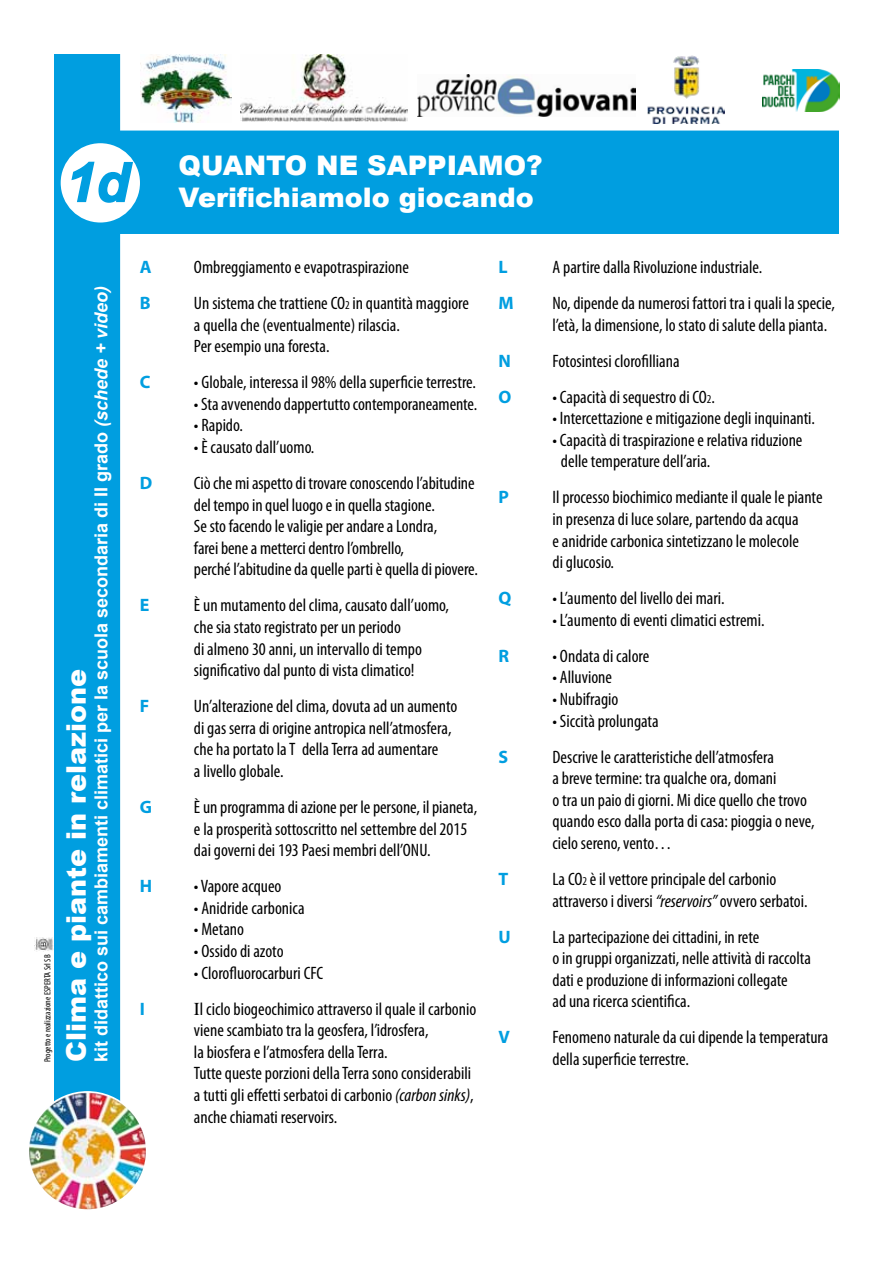
<style>
.page{position:relative;width:893px;height:1263px;background:#fff}
.page>*{position:absolute;margin:0;border:0;box-sizing:border-box;transform-origin:0 0}
.t1{font:italic 700 54px "Arial";color:#009ee0}
.t2{font:900 27px/32.4px "Arial";color:#fff}
.t3{font:condensed 18px/21.6px "Myriad Pro";color:#000}
.t4{font:700 18px "Arial";color:#fff}
.t5{font:700 18px "Myriad Pro";color:#009ee0}
.t6{font:condensed 9px "Myriad Pro";color:#000}
.s1{font-style:italic}
.s2{font-size:12px}
.s3{font-family:"Times";font-stretch:normal}
</style>
<div class="page">
<div style="left:54px;top:131px;width:785px;height:103px;background:#009ee0"></div>
<div style="left:54px;top:54px;width:66px;height:1143px;background:#009ee0"></div>
<img style="left:647px;top:56px;width:77px;height:68px">
<img style="left:762px;top:69px;width:77px;height:42px">
<img style="left:240px;top:54px;width:167px;height:68px">
<img style="left:140px;top:54px;width:91px;height:69px">
<img style="left:417px;top:74px;width:219px;height:43px">
<div style="left:61px;top:143px;width:79px;height:79px;background:#fff;border-radius:50%"></div>
<svg style="left:71px;top:161px;width:63px;height:42px"></svg>
<img style="left:28px;top:1092px;width:119px;height:118px;border-radius:59px">
<div style="left:27px;top:1091px;width:120px;height:120px;border:2px solid #fff;border-radius:50%"></div>
<img style="left:35px;top:938px;width:19px;height:14px">
<h1 class="t1" style="left:66px;top:147px;width:65px">1d</h1>
<h2 class="t2" style="left:179px;top:148px;width:366px">QUANTO NE SAPPIAMO?<br>Verifichiamolo giocando</h2>
<p class="t6" style="left:42px;top:1062px;width:109px;rotate:-90deg">Progetto e realizzazione ESPERTA Srl SB</p>
<p class="t4" style="left:89px;top:1062px;width:780px;rotate:-90deg">kit didattico sui cambiamenti climatici per la scuola secondaria di II grado <span class="s1">(schede + video)</span></p>
<h2 class="t2" style="left:59px;top:1062px;width:395px;rotate:-90deg">Clima e piante in relazione</h2>
<p class="t5" style="left:140px;top:255px;width:13px">A</p>
<p class="t3" style="left:194px;top:256px;width:216px">Ombreggiamento e evapotraspirazione</p>
<p class="t5" style="left:140px;top:291px;width:12px">B</p>
<p class="t3" style="left:194px;top:292px;width:276px">Un sistema che trattiene CO<span class="s2">2</span> in quantità maggiore a quella che (eventualmente) rilascia.<br>Per esempio una foresta.</p>
<p class="t5" style="left:140px;top:370px;width:12px">C</p>
<p class="t3" style="left:194px;top:371px;width:284px">• Globale, interessa il 98% della superficie terrestre.</p>
<p class="t3" style="left:194px;top:393px;width:285px">• Sta avvenendo dappertutto contemporaneamente.</p>
<p class="t3" style="left:194px;top:414px;width:50px">• Rapido.</p>
<p class="t3" style="left:194px;top:436px;width:122px">• È causato dall’uomo.</p>
<p class="t5" style="left:140px;top:471px;width:14px">D</p>
<p class="t3" style="left:194px;top:472px;width:285px">Ciò che mi aspetto di trovare conoscendo l’abitudine del tempo in quel luogo e in quella stagione.<br>Se sto facendo le valigie per andare a Londra,<br>farei bene a metterci dentro l’ombrello,<br>perché l’abitudine da quelle parti è quella di piovere.</p>
<p class="t5" style="left:140px;top:593px;width:11px">E</p>
<p class="t3" style="left:194px;top:594px;width:256px">È un mutamento del clima, causato dall’uomo, che sia stato registrato per un periodo<br>di almeno 30 anni, un intervallo di tempo significativo dal punto di vista climatico!</p>
<p class="t5" style="left:140px;top:694px;width:11px">F</p>
<p class="t3" style="left:194px;top:695px;width:265px">Un’alterazione del clima, dovuta ad un aumento di gas serra di origine antropica nell’atmosfera, che ha portato la T della Terra ad aumentare<br>a livello globale.</p>
<p class="t5" style="left:140px;top:795px;width:14px">G</p>
<p class="t3" style="left:194px;top:796px;width:285px">È un programma di azione per le persone, il pianeta, e la prosperità sottoscritto nel settembre del 2015 dai governi dei 193 Paesi membri dell’ONU.</p>
<p class="t5" style="left:140px;top:874px;width:14px">H</p>
<p class="t3" style="left:194px;top:875px;width:89px">• Vapore acqueo</p>
<p class="t3" style="left:194px;top:897px;width:112px">• Anidride carbonica</p>
<p class="t3" style="left:194px;top:918px;width:52px">• Metano</p>
<p class="t3" style="left:194px;top:940px;width:91px">• Ossido di azoto</p>
<p class="t3" style="left:194px;top:962px;width:131px">• Clorofluorocarburi CFC</p>
<p class="t5" style="left:140px;top:997px;width:7px">I</p>
<p class="t3" style="left:194px;top:998px;width:284px"><span class="s3">I</span>l ciclo biogeochimico attraverso il quale il carbonio viene scambiato tra la geosfera, l’idrosfera,<br>la biosfera e l’atmosfera della Terra.<br>Tutte queste porzioni della Terra sono considerabili a tutti gli effetti serbatoi di carbonio <span class="s1">(carbon sinks)</span>, anche chiamati reservoirs.</p>
<p class="t5" style="left:498px;top:255px;width:11px">L</p>
<p class="t3" style="left:552px;top:256px;width:211px">A partire dalla Rivoluzione industriale.</p>
<p class="t5" style="left:498px;top:291px;width:17px">M</p>
<p class="t3" style="left:552px;top:292px;width:284px">No, dipende da numerosi fattori tra i quali la specie, l’età, la dimensione, lo stato di salute della pianta.</p>
<p class="t5" style="left:498px;top:349px;width:14px">N</p>
<p class="t3" style="left:552px;top:350px;width:129px">Fotosintesi clorofilliana</p>
<p class="t5" style="left:498px;top:385px;width:14px">O</p>
<p class="t3" style="left:552px;top:386px;width:164px">• Capacità di sequestro di CO<span class="s2">2</span>.</p>
<p class="t3" style="left:552px;top:407px;width:264px">• Intercettazione e mitigazione degli inquinanti.</p>
<p class="t3" style="left:561px;top:429px;width:243px;text-indent:-8px">• Capacità di traspirazione e relativa riduzione delle temperature dell’aria.</p>
<p class="t5" style="left:498px;top:485px;width:12px">P</p>
<p class="t3" style="left:552px;top:486px;width:272px">Il processo biochimico mediante il quale le piante in presenza di luce solare, partendo da acqua<br>e anidride carbonica sintetizzano le molecole<br>di glucosio.</p>
<p class="t5" style="left:498px;top:586px;width:14px">Q</p>
<p class="t3" style="left:552px;top:587px;width:174px">• L’aumento del livello dei mari.</p>
<p class="t3" style="left:552px;top:609px;width:214px">• L’aumento di eventi climatici estremi.</p>
<p class="t5" style="left:498px;top:644px;width:12px">R</p>
<p class="t3" style="left:552px;top:645px;width:98px">• Ondata di calore</p>
<p class="t3" style="left:552px;top:666px;width:61px">• Alluvione</p>
<p class="t3" style="left:552px;top:688px;width:67px">• Nubifragio</p>
<p class="t3" style="left:552px;top:710px;width:108px">• Siccità prolungata</p>
<p class="t5" style="left:498px;top:745px;width:11px">S</p>
<p class="t3" style="left:552px;top:746px;width:264px">Descrive le caratteristiche dell’atmosfera<br>a breve termine: tra qualche ora, domani<br>o tra un paio di giorni. Mi dice quello che trovo quando esco dalla porta di casa: pioggia o neve, cielo sereno, vento…</p>
<p class="t5" style="left:498px;top:867px;width:11px">T</p>
<p class="t3" style="left:552px;top:868px;width:257px">La CO<span class="s2">2</span> è il vettore principale del carbonio attraverso i diversi <span class="s1">“reservoirs”</span> ovvero serbatoi.</p>
<p class="t5" style="left:498px;top:925px;width:14px">U</p>
<p class="t3" style="left:552px;top:926px;width:260px">La partecipazione dei cittadini, in rete<br>o in gruppi organizzati, nelle attività di raccolta dati e produzione di informazioni collegate<br>ad una ricerca scientifica.</p>
<p class="t5" style="left:498px;top:1025px;width:13px">V</p>
<p class="t3" style="left:552px;top:1026px;width:277px">Fenomeno naturale da cui dipende la temperatura della superficie terrestre.</p>
</div>
